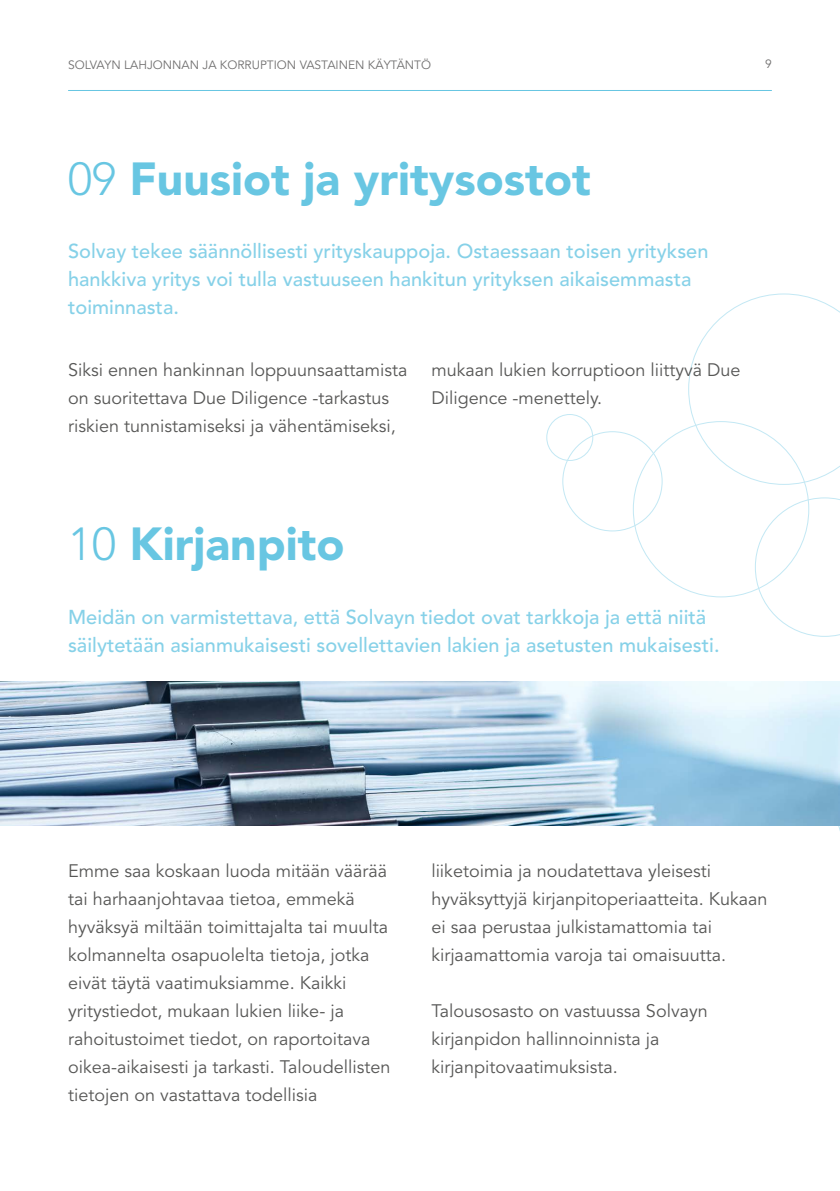
<style>
.page{position:relative;width:840px;height:1191px;background:#fff}
.page>*{position:absolute;margin:0;border:0;box-sizing:border-box;transform-origin:0 0}
.t1{font:900 46px "Avenir";color:#68c6e2}
.t2{font:500 20px/28px "Avenir";color:#86d1e8}
.t3{font:18px/28px "Avenir";color:#575756}
.t4{font:12px "Avenir";color:#706f6f}
.s1{font-weight:300}
</style>
<div class="page">
<hr style="left:68px;top:90px;width:703px;height:1px;background:#68c6e2">
<div style="left:546px;top:414px;width:47px;height:47px;border:1px solid #c3e8f4;border-radius:50%"></div>
<svg style="left:687px;top:293px;width:152px;height:192px"></svg>
<svg style="left:754px;top:497px;width:85px;height:140px"></svg>
<img style="left:0;top:682px;width:839px;height:143px">
<p class="t4" style="left:68px;top:56px;width:364px">SOLVAYN LAHJONNAN JA KORRUPTION VASTAINEN KÄYTÄNTÖ</p>
<p class="t4" style="left:764px;top:55px;width:8px">9</p>
<h1 class="t1" style="left:68px;top:145px;width:524px"><span class="s1">09</span> Fuusiot ja yritysostot</h1>
<p class="t2" style="left:68px;top:237px;width:641px">Solvay tekee säännöllisesti yrityskauppoja. Ostaessaan toisen yrityksen hankkiva yritys voi tulla vastuuseen hankitun yrityksen aikaisemmasta toiminnasta.</p>
<p class="t3" style="left:68px;top:356px;width:341px">Siksi ennen hankinnan loppuunsaattamista on suoritettava Due Diligence -tarkastus riskien tunnistamiseksi ja vähentämiseksi,</p>
<p class="t3" style="left:431px;top:356px;width:310px">mukaan lukien korruptioon liittyvä Due<br>Diligence -menettely.</p>
<h1 class="t1" style="left:68px;top:510px;width:278px"><span class="s1">10</span> Kirjanpito</h1>
<p class="t2" style="left:68px;top:603px;width:652px">Meidän on varmistettava, että Solvayn tiedot ovat tarkkoja ja että niitä säilytetään asianmukaisesti sovellettavien lakien ja asetusten mukaisesti.</p>
<p class="t3" style="left:68px;top:857px;width:323px">Emme saa koskaan luoda mitään väärää tai harhaanjohtavaa tietoa, emmekä hyväksyä miltään toimittajalta tai muulta kolmannelta osapuolelta tietoja, jotka eivät täytä vaatimuksiamme. Kaikki yritystiedot, mukaan lukien liike- ja rahoitustoimet tiedot, on raportoitava oikea-aikaisesti ja tarkasti. Taloudellisten tietojen on vastattava todellisia</p>
<p class="t3" style="left:431px;top:857px;width:337px">liiketoimia ja noudatettava yleisesti hyväksyttyjä kirjanpitoperiaatteita. Kukaan ei saa perustaa julkistamattomia tai kirjaamattomia varoja tai omaisuutta.</p>
<p class="t3" style="left:431px;top:997px;width:278px">Talousosasto on vastuussa Solvayn kirjanpidon hallinnoinnista ja kirjanpitovaatimuksista.</p>
</div>
